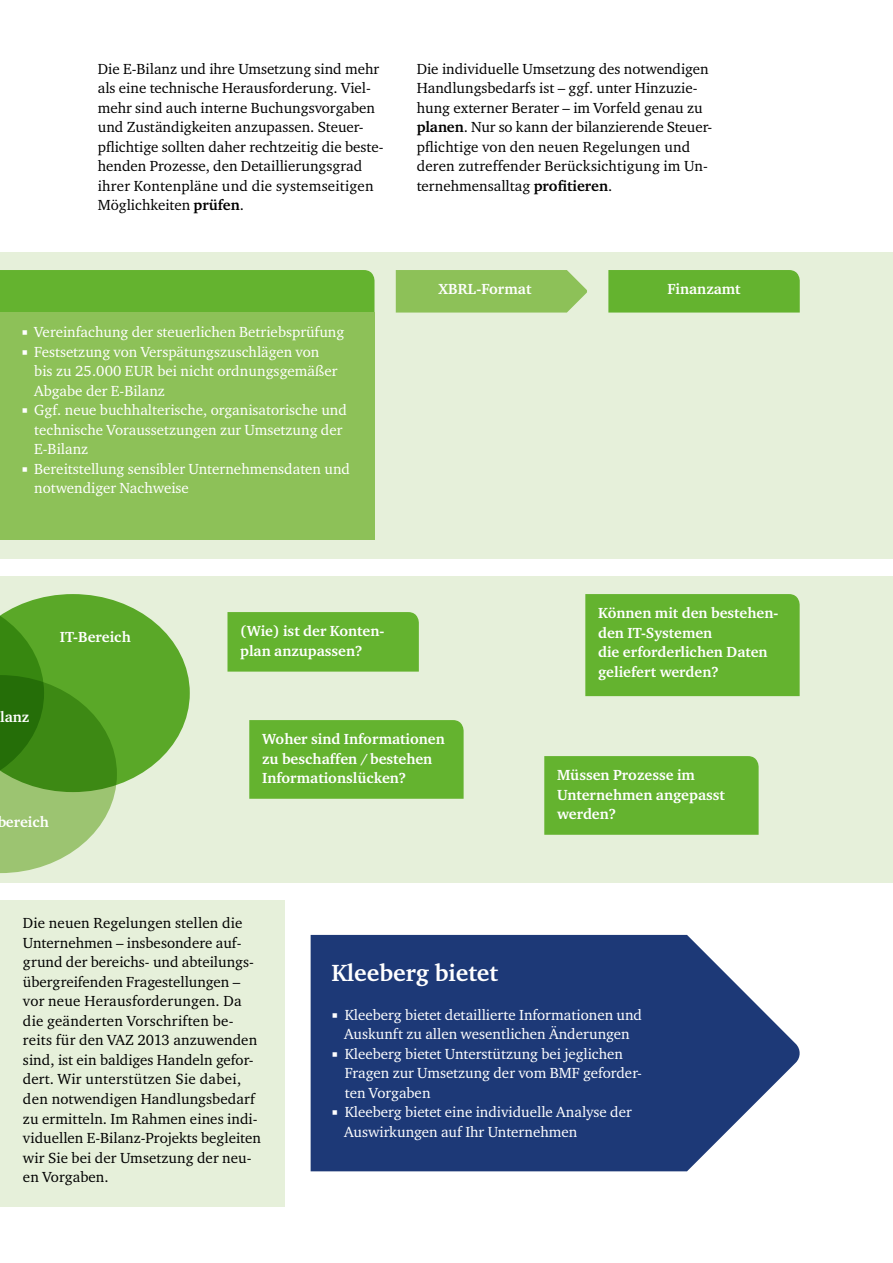
<style>
.page{position:relative;width:893px;height:1263px;background:#fff}
.page>*{position:absolute;margin:0;border:0;box-sizing:border-box;transform-origin:0 0}
.t1{font:700 24px "Charter ITC";color:#fff}
.t2{font:15px/19.5px "Charter ITC";color:#000}
.t3{font:15px/19.5px "Charter ITC";color:#fff}
.t4{font:700 15px/19.5px "Charter ITC";color:#fff}
.s1{font-weight:700}
</style>
<div class="page">
<div style="left:0;top:252px;width:893px;height:306px;background:#e6f0da"></div>
<div style="left:0;top:576px;width:893px;height:306px;background:#e6f0da"></div>
<div style="left:0;top:900px;width:285px;height:306px;background:#e6f0da"></div>
<svg style="left:311px;top:935px;width:489px;height:236px;background:#375086"></svg>
<div style="left:227px;top:612px;width:192px;height:60px;background:#64b32f"></div>
<div style="left:249px;top:720px;width:215px;height:79px;background:#64b32f"></div>
<div style="left:585px;top:594px;width:215px;height:102px;background:#64b32f"></div>
<div style="left:544px;top:756px;width:215px;height:79px;background:#64b32f"></div>
<div style="left:0;top:270px;width:374px;height:43px;background:#64b32f"></div>
<div style="left:0;top:313px;width:374px;height:227px;background:#8dc158"></div>
<div style="left:608px;top:270px;width:192px;height:43px;background:#64b32f"></div>
<svg style="left:396px;top:270px;width:191px;height:43px;background:#92c35f"></svg>
<svg style="left:0;top:594px;width:190px;height:279px"></svg>
<p class="t2" style="left:98px;top:59px;width:287px">Die E-Bilanz und ihre Umsetzung sind mehr als eine technische Herausforderung. Viel&shy;mehr sind auch interne Buchungsvorgaben und Zuständigkeiten anzupassen. Steuer&shy;pflichtige sollten daher rechtzeitig die beste&shy;henden Prozesse, den Detaillierungsgrad ihrer Kontenpläne und die systemseitigen Möglichkeiten <span class="s1">prüfen</span>.</p>
<p class="t2" style="left:417px;top:59px;width:296px">Die individuelle Umsetzung des notwendigen Handlungsbedarfs ist – ggf. unter Hinzuzie&shy;hung externer Berater – im Vorfeld genau zu <span class="s1">planen</span>. Nur so kann der bilanzierende Steuer&shy;pflichtige von den neuen Regelungen und deren zutreffender Berücksichtigung im Un&shy;ternehmensalltag <span class="s1">profitieren</span>.</p>
<p class="t3" style="left:21px;top:322px;width:324px">▪ Vereinfachung der steuerlichen Betriebsprüfung</p>
<p class="t3" style="left:34px;top:342px;width:305px;text-indent:-13px">▪ Festsetzung von Verspätungszuschlägen von bis zu 25.000 EUR bei nicht ordnungsgemäßer<br>Abgabe der E-Bilanz</p>
<p class="t3" style="left:34px;top:400px;width:314px;text-indent:-13px">▪ Ggf. neue buchhalterische, organisatorische und technische Voraussetzungen zur Umsetzung der<br>E-Bilanz</p>
<p class="t3" style="left:34px;top:459px;width:317px;text-indent:-13px">▪ Bereitstellung sensibler Unternehmensdaten und notwendiger Nachweise</p>
<p class="t4" style="left:0;top:707px;width:31px">lanz</p>
<p class="t4" style="left:60px;top:626px;width:72px">IT-Bereich</p>
<p class="t4" style="left:240px;top:621px;width:146px">(Wie) ist der Konten&shy;plan anzupassen?</p>
<p class="t4" style="left:439px;top:279px;width:94px">XBRL-Format</p>
<p class="t4" style="left:667px;top:279px;width:75px">Finanzamt</p>
<p class="t4" style="left:598px;top:603px;width:182px">Können mit den bestehen&shy;den IT-Systemen<br>die erforderlichen Daten geliefert werden?</p>
<p class="t4" style="left:-3px;top:812px;width:53px">bereich</p>
<p class="t4" style="left:262px;top:729px;width:184px">Woher sind Informationen zu beschaffen /bestehen<br>Informationslücken?</p>
<p class="t4" style="left:557px;top:765px;width:169px">Müssen Prozesse im<br>Unternehmen angepasst werden?</p>
<p class="t2" style="left:23px;top:913px;width:240px">Die neuen Regelungen stellen die Unternehmen – insbesondere auf&shy;grund der bereichs- und abteilungs&shy;übergreifenden Fragestellungen – vor neue Herausforderungen. Da die geänderten Vorschriften be&shy;reits für den VAZ 2013 anzuwenden sind, ist ein baldiges Handeln gefor&shy;dert. Wir unterstützen Sie dabei, den notwendigen Handlungsbedarf zu ermitteln. Im Rahmen eines indi&shy;viduellen E-Bilanz-Projekts begleiten wir Sie bei der Umsetzung der neu&shy;en Vorgaben.</p>
<h1 class="t1" style="left:331px;top:958px;width:168px">Kleeberg bietet</h1>
<p class="t3" style="left:331px;top:1004px;width:312px;text-align:center">▪ Kleeberg bietet detaillierte Informationen und<br>Auskunft zu allen wesentlichen Änderungen</p>
<p class="t3" style="left:345px;top:1043px;width:299px;text-indent:-13px">▪ Kleeberg bietet Unterstützung bei jeglichen<br>Fragen zur Umsetzung der vom BMF geforder&shy;ten Vorgaben</p>
<p class="t3" style="left:344px;top:1102px;width:289px;text-indent:-13px">▪ Kleeberg bietet eine individuelle Analyse der<br>Auswirkungen auf Ihr Unternehmen</p>
</div>
